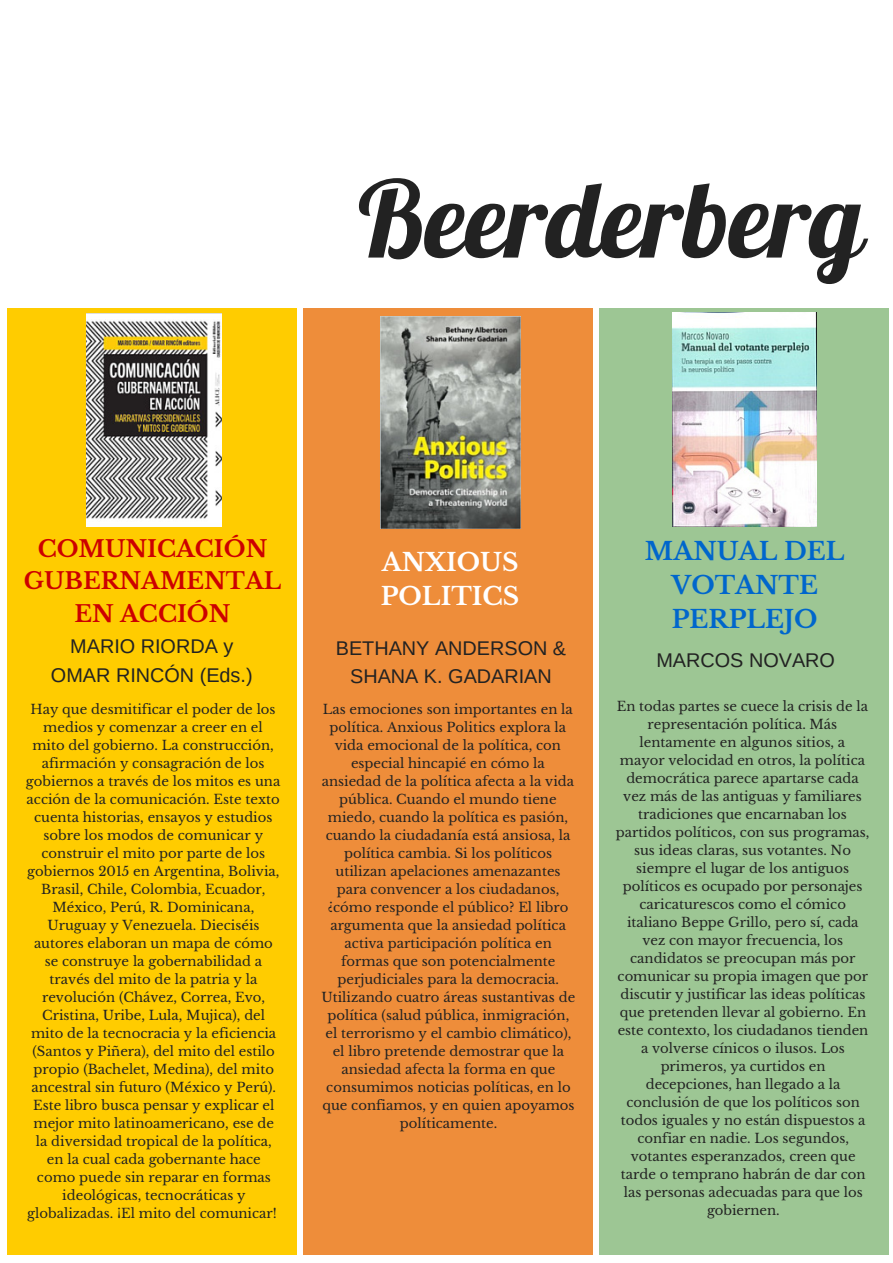
<style>
.page{position:relative;width:893px;height:1263px;background:#fff}
.page>*{position:absolute;margin:0;border:0;box-sizing:border-box;transform-origin:0 0}
.t1{font:105.9px "Lobster";color:#222}
.t2{font:700 24.75px/33.8px "Libre Baskerville";color:#06c;text-align:center}
.t3{font:700 24.75px/33.8px "Libre Baskerville";color:#fff}
.t4{font:700 23.1px/32.5px "Libre Baskerville";color:#c00;text-align:center}
.t5{font:19.8px/28px "Arimo";color:#222;text-align:center}
.t6{font:13.2px/18px "Libre Baskerville";color:#222;text-align:center}
</style>
<div class="page">
<div style="left:8px;top:308px;width:289px;height:946px;background:#fc0"></div>
<div style="left:303px;top:308px;width:289px;height:946px;background:#ee8d3a"></div>
<div style="left:599px;top:308px;width:289px;height:946px;background:#9dc694"></div>
<img style="left:87px;top:314px;width:134px;height:212px">
<img style="left:380px;top:316px;width:140px;height:212px">
<img style="left:672px;top:312px;width:144px;height:214px">
<h1 class="t1" style="left:357px;top:152px;width:507px">Beerderberg</h1>
<h3 class="t4" style="left:24px;top:532px;width:259px">COMUNICACIÓN<br>GUBERNAMENTAL<br>EN ACCIÓN</h3>
<h3 class="t5" style="left:51px;top:632px;width:203px">MARIO RIORDA y<br>OMAR RINCÓN (Eds.)</h3>
<p class="t6" style="left:26px;top:700px;width:256px">Hay que desmitificar el poder de los medios y comenzar a creer en el mito del gobierno. La construcción, afirmación y consagración de los gobiernos a través de los mitos es una acción de la comunicación. Este texto cuenta historias, ensayos y estudios sobre los modos de comunicar y construir el mito por parte de los gobiernos 2015 en Argentina, Bolivia, Brasil, Chile, Colombia, Ecuador, México, Perú, R. Dominicana, Uruguay y Venezuela. Dieciséis autores elaboran un mapa de cómo se construye la gobernabilidad a través del mito de la patria y la revolución (Chávez, Correa, Evo, Cristina, Uribe, Lula, Mujica), del mito de la tecnocracia y la eficiencia (Santos y Piñera), del mito del estilo propio (Bachelet, Medina), del mito ancestral sin futuro (México y Perú).<br>Este libro busca pensar y explicar el mejor mito latinoamericano, ese de la diversidad tropical de la política, en la cual cada gobernante hace como puede sin reparar en formas ideológicas, tecnocráticas y globalizadas. ¡El mito del comunicar!</p>
<h2 class="t3" style="left:381px;top:545px;width:140px">ANXIOUS<br>POLITICS</h2>
<h3 class="t5" style="left:336px;top:633px;width:232px">BETHANY ANDERSON &amp;<br>SHANA K. GADARIAN</h3>
<p class="t6" style="left:321px;top:700px;width:255px">Las emociones son importantes en la política. Anxious Politics explora la vida emocional de la política, con especial hincapié en cómo la ansiedad de la política afecta a la vida pública. Cuando el mundo tiene miedo, cuando la política es pasión, cuando la ciudadanía está ansiosa, la política cambia. Si los políticos utilizan apelaciones amenazantes para convencer a los ciudadanos, ¿cómo responde el público? El libro argumenta que la ansiedad política activa participación política en formas que son potencialmente perjudiciales para la democracia.<br>Utilizando cuatro áreas sustantivas de política (salud pública, inmigración, el terrorismo y el cambio climático), el libro pretende demostrar que la ansiedad afecta la forma en que consumimos noticias políticas, en lo que confiamos, y en quien apoyamos políticamente.</p>
<h2 class="t2" style="left:645px;top:534px;width:201px">MANUAL DEL<br>VOTANTE<br>PERPLEJO</h2>
<h3 class="t5" style="left:656px;top:646px;width:180px">MARCOS NOVARO</h3>
<p class="t6" style="left:616px;top:697px;width:255px">En todas partes se cuece la crisis de la representación política. Más lentamente en algunos sitios, a mayor velocidad en otros, la política democrática parece apartarse cada vez más de las antiguas y familiares tradiciones que encarnaban los partidos políticos, con sus programas, sus ideas claras, sus votantes. No siempre el lugar de los antiguos políticos es ocupado por personajes caricaturescos como el cómico italiano Beppe Grillo, pero sí, cada vez con mayor frecuencia, los candidatos se preocupan más por comunicar su propia imagen que por discutir y justificar las ideas políticas que pretenden llevar al gobierno. En este contexto, los ciudadanos tienden a volverse cínicos o ilusos. Los primeros, ya curtidos en decepciones, han llegado a la conclusión de que los políticos son todos iguales y no están dispuestos a confiar en nadie. Los segundos, votantes esperanzados, creen que tarde o temprano habrán de dar con las personas adecuadas para que los gobiernen.</p>
</div>
